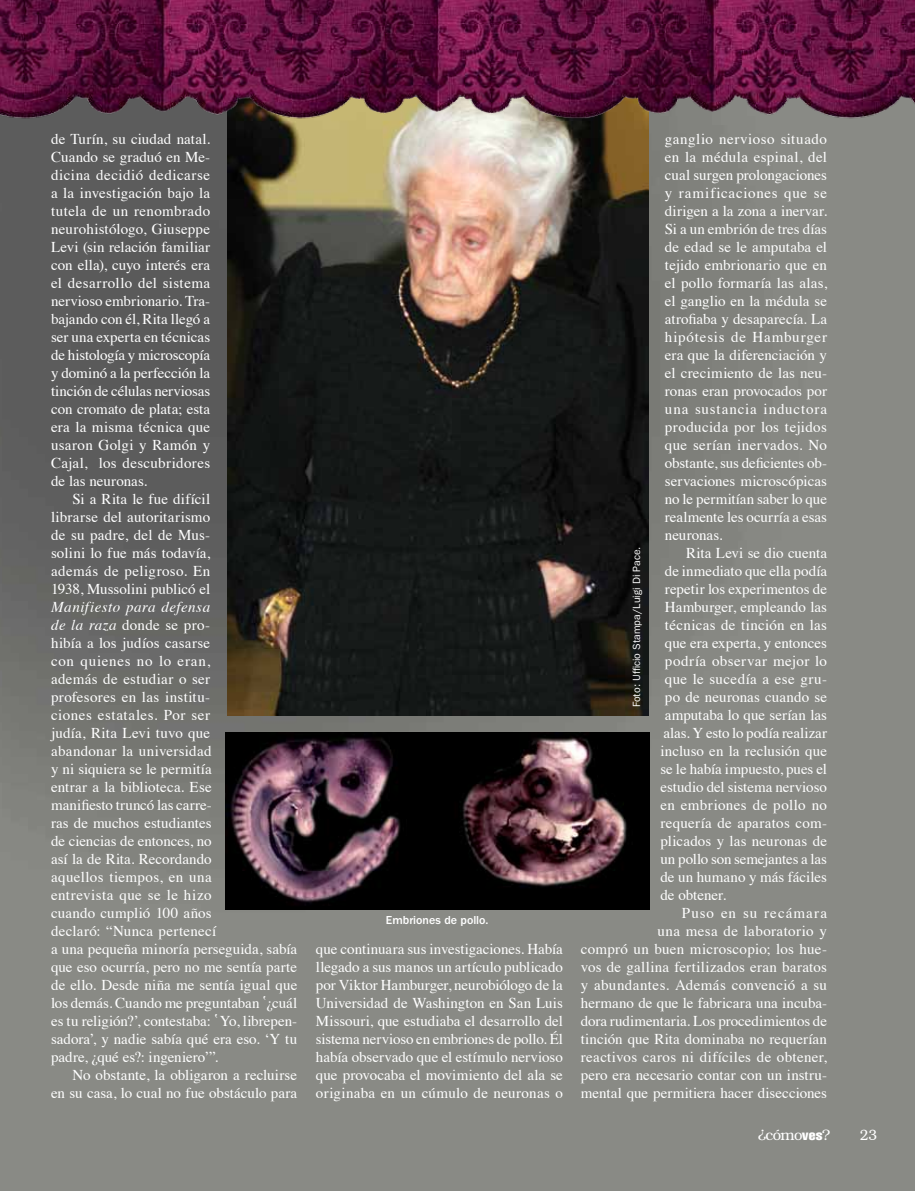
<style>
.page{position:relative;width:915px;height:1191px;background:#fff}
.page>*{position:absolute;margin:0;border:0;box-sizing:border-box;transform-origin:0 0}
.t1{font:15px/18px "Times";letter-spacing:.01em;color:#fff;text-align:justify}
.t2{font:15px "Times";letter-spacing:-.01em;color:#fff}
.t3{font:15px "Times";letter-spacing:.03em;color:#fff}
.t4{font:15px "Times";letter-spacing:.07em;color:#fff}
.t5{font:300 15px "Bookman Std";color:#fff}
.t6{font:300 15px "Bookman";color:#fff;scale:.95 1}
.t7{font:500 12px "ITC Franklin Gothic Std";color:#fff}
.t8{font:10.5px "ITC Franklin Gothic Std";color:#fff}
.s1{font-style:italic}
.s2{font-family:"MS Mincho"}
.s3{font-family:"Helvetica";font-weight:400;font-stretch:extra-condensed;font-size:12.9px}
</style>
<div class="page">
<img style="left:0;top:149px;width:914px;height:1042px">
<img style="left:227px;top:149px;width:421px;height:567px">
<img style="left:0;top:0;width:914px;height:149px">
<img style="left:225px;top:732px;width:423px;height:177px">
<p class="t1" style="left:51px;top:129px;width:161px">de Turín, su ciudad natal.<br>Cuando se graduó en Me&shy;dicina decidió dedicarse a la investigación bajo la tutela de un renombrado neurohistólogo, Giuseppe Levi (sin relación familiar con ella), cuyo interés era el desarrollo del sistema nervioso embrionario. Tra&shy;bajando con él, Rita llegó a ser una experta en técnicas de histología y microscopía y dominó a la perfección la tinción de células nerviosas con cromato de plata; esta era la misma técnica que usaron Golgi y Ramón y Cajal, los descubridores de las neuronas.</p>
<p class="t1" style="left:51px;top:489px;width:161px;text-indent:21px">Si a Rita le fue difícil librarse del autoritarismo de su padre, del de Mus&shy;solini lo fue más todavía, además de peligroso. En 1938, Mussolini publicó el</p>
<p class="t1" style="left:51px;top:597px;width:248px;text-align:left"><span class="s1">Manifiesto para defensa<br>de la raza</span> donde se pro-<br>hibía a los judíos casarse<br>con quienes no lo eran,<br>además de estudiar o ser<br>profesores en las institu-<br>ciones estatales. Por ser<br>judía, Rita Levi tuvo que<br>abandonar la universidad<br>y ni siquiera se le permitía<br>entrar a la biblioteca. Ese<br>manifiesto truncó las carre-<br>ras de muchos estudiantes<br>de ciencias de entonces, no<br>así la de Rita. Recordando<br>aquellos tiempos, en una<br>entrevista que se le hizo<br>cuando cumplió 100 años<br>declaró: “Nunca pertenecí<br>a una pequeña minoría perseguida, sabía que eso ocurría, pero no me sentía parte de ello. Desde niña me sentía igual que los demás. Cuando me preguntaban <span class="s2">‛</span>¿cuál es tu religión?’, contestaba: <span class="s2">‛</span>Yo, librepen&shy;sadora’, y nadie sabía qué era eso. ‘Y tu padre, ¿qué es?: ingeniero’”.</p>
<p class="t1" style="left:51px;top:1065px;width:247px;text-align:right">No obstante, la obligaron a recluirse<br>en su casa, lo cual no fue obstáculo para</p>
<p class="t7" style="left:386px;top:913px;width:104px">Embriones de pollo.</p>
<p class="t1" style="left:316px;top:939px;width:248px">que continuara sus investigaciones. Había llegado a sus manos un artículo publicado por Viktor Hamburger, neurobiólogo de la Universidad de Washington en San Luis Missouri, que estudiaba el desarrollo del sistema nervioso en embriones de pollo. Él había observado que el estímulo nervioso que provocaba el movimiento del ala se originaba en un cúmulo de neuronas o</p>
<p class="t1" style="left:664px;top:129px;width:164px">ganglio nervioso situado en la médula espinal, del cual surgen prolongaciones y ramificaciones que se dirigen a la zona a inervar.<br>Si a un embrión de tres días de edad se le amputaba el tejido embrionario que en el pollo formaría las alas, el ganglio en la médula se atrofiaba y desaparecía. La hipótesis de Hamburger era que la diferenciación y el crecimiento de las neu&shy;ronas eran provocados por una sustancia inductora producida por los tejidos que serían inervados. No obstante, sus deficientes ob&shy;servaciones microscópicas no le permitían saber lo que realmente les ocurría a esas neuronas.</p>
<p class="t1" style="left:686px;top:543px;width:142px">Rita Levi se dio cuenta</p>
<p class="t1" style="left:664px;top:561px;width:163px">de inmediato que ella podía</p>
<p class="t1" style="left:664px;top:579px;width:163px">repetir los experimentos de</p>
<p class="t1" style="left:664px;top:597px;width:163px">Hamburger, empleando las</p>
<p class="t1" style="left:664px;top:615px;width:164px">técnicas de tinción en las</p>
<p class="t1" style="left:664px;top:633px;width:163px">que era experta, y entonces</p>
<p class="t3" style="left:664px;top:647px;width:164px">podría observar mejor lo</p>
<p class="t1" style="left:664px;top:669px;width:164px">que le sucedía a ese gru-</p>
<p class="t1" style="left:664px;top:687px;width:163px">po de neuronas cuando se</p>
<p class="t1" style="left:664px;top:705px;width:163px">amputaba lo que serían las</p>
<p class="t1" style="left:663px;top:723px;width:165px">alas. Y esto lo podía realizar</p>
<p class="t1" style="left:660px;top:741px;width:168px">incluso en la reclusión que</p>
<p class="t1" style="left:660px;top:759px;width:168px">se le había impuesto, pues el</p>
<p class="t1" style="left:660px;top:777px;width:168px">estudio del sistema nervioso</p>
<p class="t1" style="left:660px;top:795px;width:168px">en embriones de pollo no</p>
<p class="t1" style="left:660px;top:813px;width:168px">requería de aparatos com-</p>
<p class="t1" style="left:660px;top:831px;width:168px">plicados y las neuronas de</p>
<p class="t2" style="left:660px;top:845px;width:168px">un pollo son semejantes a las</p>
<p class="t1" style="left:660px;top:867px;width:168px">de un humano y más fáciles</p>
<p class="t1" style="left:660px;top:885px;width:67px">de obtener.</p>
<p class="t4" style="left:681px;top:899px;width:147px">Puso en su recámara</p>
<p class="t1" style="left:657px;top:921px;width:171px">una mesa de laboratorio y</p>
<p class="t1" style="left:580px;top:939px;width:247px">compró un buen microscopio; los hue-</p>
<p class="t1" style="left:580px;top:957px;width:247px">vos de gallina fertilizados eran baratos</p>
<p class="t1" style="left:580px;top:975px;width:248px">y abundantes. Además convenció a su</p>
<p class="t1" style="left:580px;top:993px;width:247px">hermano de que le fabricara una incuba-</p>
<p class="t1" style="left:580px;top:1011px;width:247px">dora rudimentaria. Los procedimientos de</p>
<p class="t1" style="left:580px;top:1029px;width:247px">tinción que Rita dominaba no requerían</p>
<p class="t1" style="left:580px;top:1047px;width:247px">reactivos caros ni difíciles de obtener,</p>
<p class="t1" style="left:580px;top:1065px;width:247px">pero era necesario contar con un instru-</p>
<p class="t1" style="left:580px;top:1083px;width:247px">mental que permitiera hacer disecciones</p>
<p class="t8" style="left:630px;top:707px;width:162px;rotate:-90deg">Foto: Ufficio Stampa/Luigi Di Pace.</p>
<p class="t5" style="left:757px;top:1126px;width:74px">¿cómo<span class="s3">ves</span>?</p>
<p class="t6" style="left:859px;top:1125px;width:20px">23</p>
</div>
